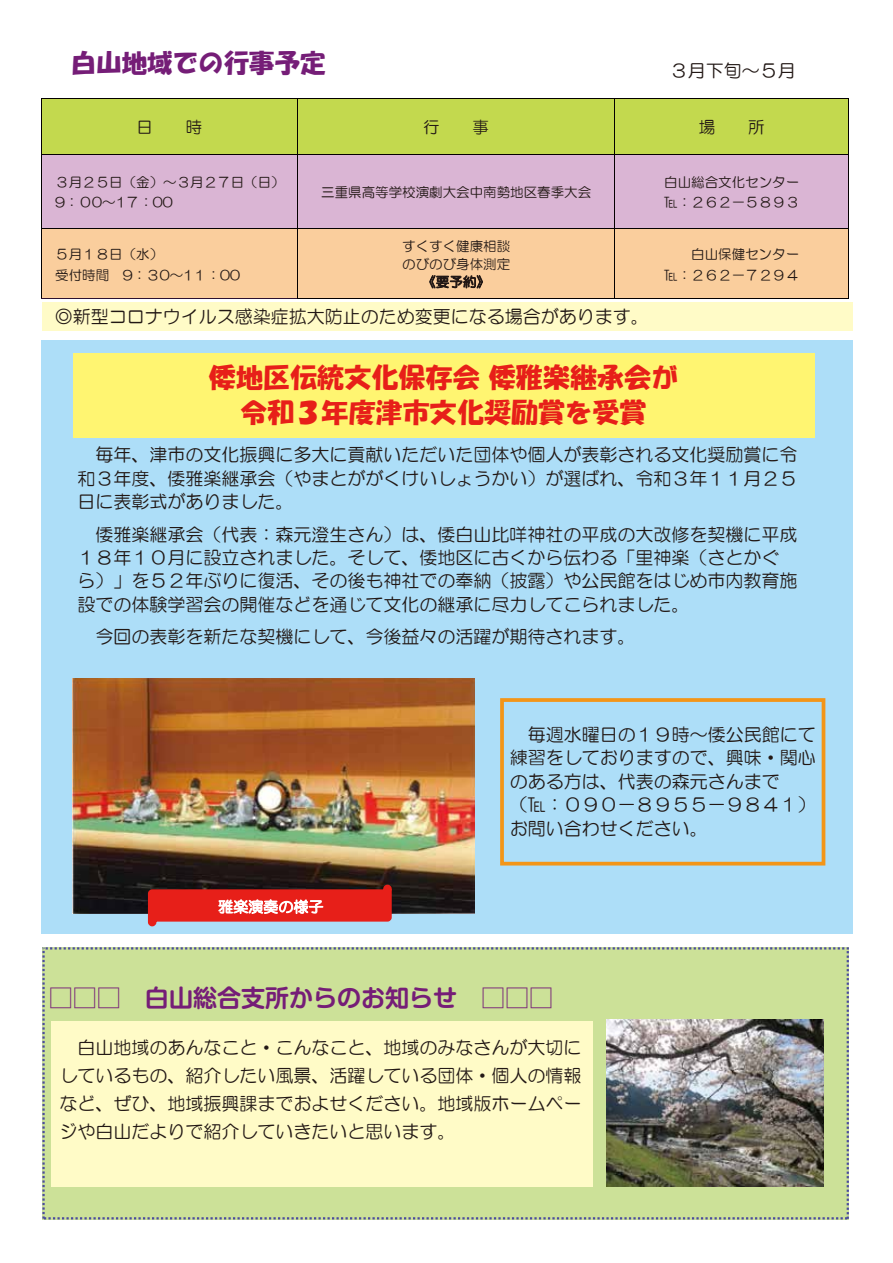
<style>
.page{position:relative;width:893px;height:1263px;background:#fff}
.page>*{position:absolute;margin:0;border:0;box-sizing:border-box;transform-origin:0 0}
.t1{font:27px/35.1px "HGS Soei Kakupoptai";letter-spacing:.005em;color:#e71f19;text-align:center}
.t2{font:25.5px "HGS Soei Kakupoptai";color:#751d77}
.t3{font:700 24px "Shin M Go Pr 6 De";color:#751d77}
.t4{font:18px/23.4px "HG Maru Gothic MPRO";color:#221815;text-align:justify}
.t5{font:16.5px "HG Maru Gothic MPRO";color:#221815}
.t6{font:15px "HG Maru Gothic MPRO";color:#fff}
.t7{font:13.5px/20.9px "HG Maru Gothic MPRO";color:#221815}
</style>
<div class="page">
<div style="left:41px;top:340px;width:812px;height:594px;background:#addef8"></div>
<img style="left:73px;top:678px;width:401px;height:236px">
<div style="left:42px;top:947px;width:807px;height:272px;background:#cce198"></div>
<div style="left:41px;top:99px;width:257px;height:56px;background:#c3d94e"></div>
<div style="left:298px;top:99px;width:317px;height:56px;background:#c3d94e"></div>
<div style="left:615px;top:99px;width:234px;height:56px;background:#c3d94e"></div>
<div style="left:41px;top:155px;width:257px;height:74px;background:#dab5d4"></div>
<div style="left:298px;top:155px;width:317px;height:74px;background:#dab5d4"></div>
<div style="left:615px;top:155px;width:234px;height:74px;background:#dab5d4"></div>
<div style="left:41px;top:229px;width:257px;height:70px;background:#face9d"></div>
<div style="left:298px;top:229px;width:317px;height:70px;background:#face9d"></div>
<svg style="left:430px;top:275px;width:53px;height:13px"></svg>
<div style="left:615px;top:229px;width:234px;height:70px;background:#face9d"></div>
<hr style="left:41px;top:99px;width:1px;height:56px;background:#040000">
<hr style="left:297px;top:99px;width:1px;height:55px;background:#040000">
<hr style="left:614px;top:99px;width:1px;height:55px;background:#040000">
<hr style="left:848px;top:99px;width:1px;height:56px;background:#040000">
<hr style="left:41px;top:155px;width:1px;height:74px;background:#040000">
<hr style="left:297px;top:155px;width:1px;height:73px;background:#040000">
<hr style="left:614px;top:155px;width:1px;height:73px;background:#040000">
<hr style="left:848px;top:155px;width:1px;height:74px;background:#040000">
<hr style="left:41px;top:229px;width:1px;height:69px;background:#040000">
<hr style="left:297px;top:229px;width:1px;height:69px;background:#040000">
<hr style="left:614px;top:229px;width:1px;height:69px;background:#040000">
<hr style="left:848px;top:229px;width:1px;height:69px;background:#040000">
<hr style="left:41px;top:98px;width:808px;height:1px;background:#040000">
<hr style="left:42px;top:154px;width:806px;height:1px;background:#040000">
<hr style="left:42px;top:228px;width:806px;height:1px;background:#040000">
<hr style="left:41px;top:298px;width:257px;height:1px;background:#2d1230">
<hr style="left:298px;top:298px;width:551px;height:1px;background:#040000">
<div style="left:51px;top:1021px;width:541px;height:165px;background:#fffbc7"></div>
<div style="left:42px;top:302px;width:811px;height:29px;background:#fffbc7"></div>
<img style="left:607px;top:1019px;width:216px;height:167px">
<div style="left:73px;top:353px;width:742px;height:84px;background:#fff571"></div>
<svg style="left:146px;top:883px;width:248px;height:44px;background:#c34746"></svg>
<div style="left:500px;top:698px;width:325px;height:167px;border:4px solid #f39518"></div>
<h2 class="t2" style="left:71px;top:50px;width:256px">白山地域での行事予定</h2>
<p class="t4" style="left:670px;top:59px;width:127px">３月下旬～５月</p>
<p class="t5" style="left:136px;top:119px;width:18px">日</p>
<p class="t5" style="left:186px;top:119px;width:18px">時</p>
<p class="t5" style="left:423px;top:119px;width:18px">行</p>
<p class="t5" style="left:473px;top:119px;width:18px">事</p>
<p class="t5" style="left:699px;top:119px;width:18px">場</p>
<p class="t5" style="left:748px;top:119px;width:18px">所</p>
<p class="t7" style="left:55px;top:171px;width:231px">３月２５日（金）～３月２７日（日）<br>9：０0～1７：00</p>
<p class="t7" style="left:321px;top:182px;width:272px">三重県高等学校演劇大会中南勢地区春季大会</p>
<p class="t7" style="left:664px;top:171px;width:136px">白山総合文化センター℡：２６２－５８９３</p>
<p class="t7" style="left:55px;top:243px;width:187px">５月１８日（水）<br>受付時間 9：３0～1１：00</p>
<p class="t7" style="left:402px;top:238px;width:109px;line-height:17.5px;text-align:center">すくすく健康相談のびのび身体測定《要予約》</p>
<p class="t7" style="left:664px;top:243px;width:136px;text-align:right">白山保健センター<br>℡：２６２－７２９４</p>
<p class="t4" style="left:55px;top:304px;width:596px">◎新型コロナウイルス感染症拡大防止のため変更になる場合があります。</p>
<h1 class="t1" style="left:209px;top:360px;width:471px">倭地区伝統文化保存会倭雅楽継承会が令和３年度津市文化奨励賞を受賞</h1>
<p class="t4" style="left:77px;top:443px;width:722px;text-indent:18px">毎年、津市の文化振興に多大に貢献いただいた団体や個人が表彰される文化奨励賞に令和３年度、倭雅楽継承会（やまとががくけいしょうかい）が選ばれ、令和３年１１月２５日に表彰式がありました。</p>
<p class="t4" style="left:77px;top:522px;width:722px;text-align:left;text-indent:18px">倭雅楽継承会（代表：森元澄生さん）は、倭白山比咩神社の平成の大改修を契機に平成１８年１０月に設立されました。そして、倭地区に古くから伝わる「里神楽（さとかぐら）」を５２年ぶりに復活、その後も神社での奉納（披露）や公民館をはじめ市内教育施設での体験学習会の開催などを通じて文化の継承に尽力してこられました。</p>
<p class="t4" style="left:95px;top:625px;width:541px">今回の表彰を新たな契機にして、今後益々の活躍が期待されます。</p>
<p class="t6" style="left:218px;top:899px;width:107px">雅楽演奏の様子</p>
<p class="t4" style="left:510px;top:723px;width:307px;text-align:left;text-indent:18px">毎週水曜日の１９時～倭公民館にて練習をしておりますので、興味・関心のある方は、代表の森元さんまで（℡：０９０－８９５５－９８４１）お問い合わせください。</p>
<h3 class="t3" style="left:49px;top:978px;width:506px">□□□ 白山総合支所からのお知らせ □□□</h3>
<p class="t4" style="left:59px;top:1033px;width:524px;line-height:27.9px;text-indent:18px">白山地域のあんなこと・こんなこと、地域のみなさんが大切にしているもの、紹介したい風景、活躍している団体・個人の情報など、ぜひ、地域振興課までおよせください。地域版ホームページや白山だよりで紹介していきたいと思います。</p>
</div>
